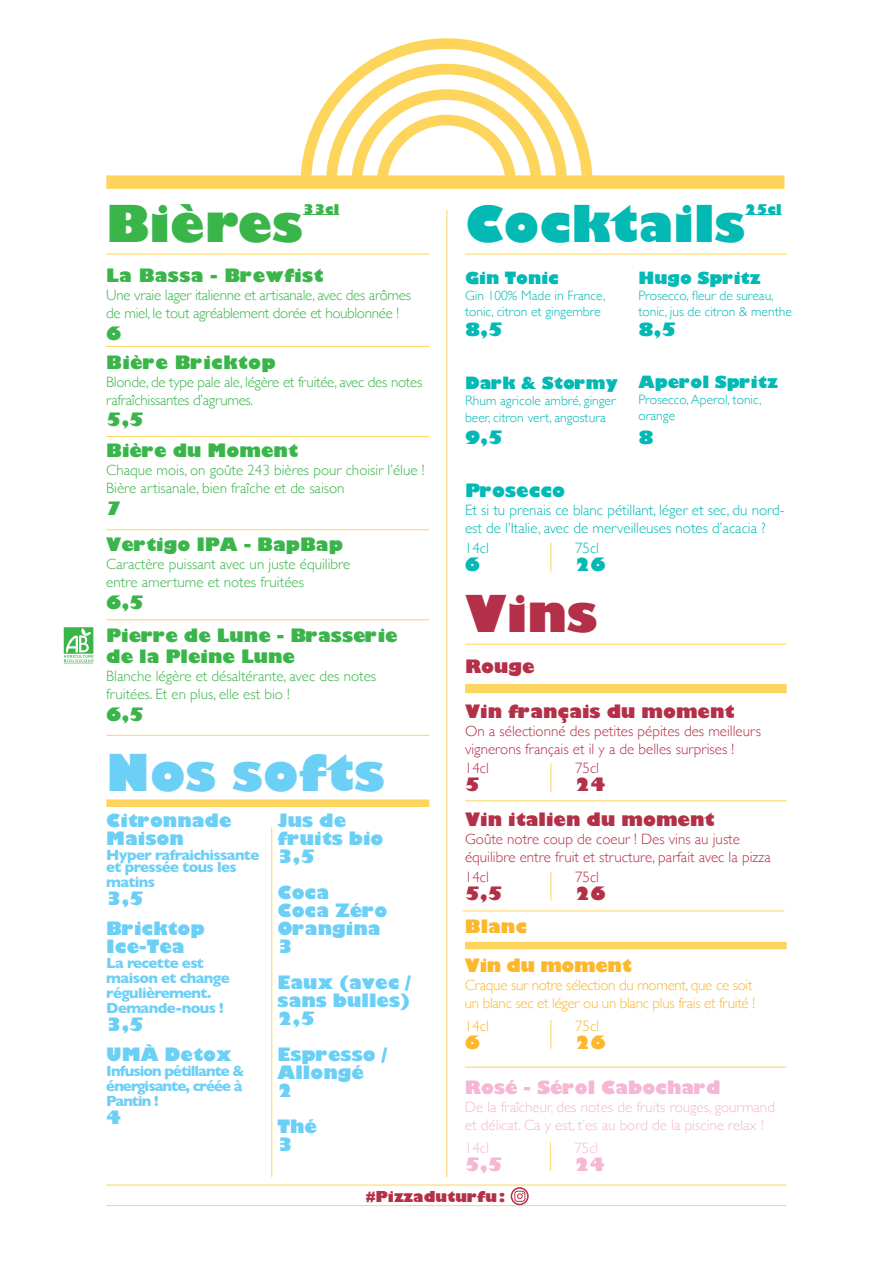
<style>
.page{position:relative;width:893px;height:1263px;background:#fff}
.page>*{position:absolute;margin:0;border:0;box-sizing:border-box;transform-origin:0 0}
.t1{font:800 49.5px "Gill Sans";color:#03b9b4}
.t2{font:800 49.5px "Gill Sans";color:#6bcff6}
.t3{font:800 49.5px "Gill Sans";color:#3ab54a}
.t4{font:800 49.5px "Gill Sans";color:#b43048}
.t5{font:800 18px/18px "Gill Sans";color:#6bcff6}
.t6{font:800 18px/21.6px "Gill Sans";color:#3ab54a}
.t7{font:800 18px "Gill Sans";color:#b43048}
.t8{font:800 18px "Gill Sans";letter-spacing:.02em;color:#3ab54a}
.t9{font:800 18px "Gill Sans";color:#f6b7d4}
.t10{font:800 18px "Gill Sans";color:#03b9b4}
.t11{font:800 18px "Gill Sans";letter-spacing:-.02em;color:#fcb72b}
.t12{font:800 16.5px "Gill Sans";color:#03b9b4}
.t13{font:300 15px/18px "Gill Sans";color:#3ab54a}
.t14{font:300 15px/18px "Gill Sans";color:#b43048}
.t15{font:300 15px/18px "Gill Sans";letter-spacing:-.02em;color:#3ab54a}
.t16{font:300 15px/18px "Gill Sans";color:#03b9b4}
.t17{font:300 15px "Gill Sans";color:#f6b7d4}
.t18{font:700 15px/12px "Gill Sans";letter-spacing:-.04em;color:#6bcff6}
.t19{font:300 15px "Gill Sans";letter-spacing:-.02em;color:#fcb72b}
.t20{font:700 15px/15px "Gill Sans";letter-spacing:-.06em;color:#6bcff6}
.t21{font:800 14.7px "Gill Sans";color:#b43048}
.t22{font:300 13.5px/16.2px "Gill Sans";color:#03b9b4}
.t23{font:800 13.05px "Gill Sans";color:#3ab54a}
.t24{font:800 13.05px "Gill Sans";color:#03b9b4}
</style>
<div class="page">
<svg style="left:300px;top:38px;width:293px;height:137px"></svg>
<div style="left:106px;top:175px;width:678px;height:14px;background:#fed55c"></div>
<hr style="left:446px;top:210px;width:1px;height:967px;background:#fed55c">
<hr style="left:303px;top:214px;width:36px;height:1px;background:#3ab54a">
<hr style="left:745px;top:214px;width:37px;height:1px;background:#03b9b4">
<hr style="left:106px;top:254px;width:323px;height:1px;background:#fed55c">
<hr style="left:106px;top:346px;width:323px;height:1px;background:#fed55c">
<hr style="left:106px;top:436px;width:323px;height:1px;background:#fed55c">
<hr style="left:106px;top:529px;width:323px;height:1px;background:#fed55c">
<hr style="left:106px;top:619px;width:323px;height:1px;background:#fed55c">
<hr style="left:271px;top:827px;width:1px;height:350px;background:#fed55c">
<hr style="left:106px;top:735px;width:323px;height:1px;background:#fed55c">
<hr style="left:465px;top:254px;width:322px;height:1px;background:#fed55c">
<hr style="left:465px;top:644px;width:322px;height:1px;background:#fed55c">
<div style="left:465px;top:684px;width:322px;height:9px;background:#fed55c"></div>
<div style="left:106px;top:799px;width:323px;height:8px;background:#fed55c"></div>
<hr style="left:463px;top:910px;width:321px;height:1px;background:#fed55c">
<hr style="left:465px;top:800px;width:322px;height:1px;background:#fed55c">
<div style="left:465px;top:942px;width:322px;height:7px;background:#fed55c"></div>
<hr style="left:465px;top:1067px;width:322px;height:1px;background:#fed55c">
<svg style="left:550px;top:1020px;width:1px;height:29px"></svg>
<svg style="left:550px;top:1142px;width:1px;height:29px"></svg>
<hr style="left:106px;top:1185px;width:681px;height:1px;background:#fed55c">
<hr style="left:106px;top:1205px;width:681px;height:1px;background:#fed55c">
<svg style="left:511px;top:1188px;width:17px;height:16px"></svg>
<div style="left:511px;top:1187px;width:18px;height:18px;border:2px solid #b43048;border-radius:50%"></div>
<svg style="left:514px;top:1191px;width:11px;height:11px"></svg>
<svg style="left:64px;top:627px;width:30px;height:37px"></svg>
<svg style="left:550px;top:763px;width:1px;height:29px"></svg>
<svg style="left:550px;top:543px;width:1px;height:29px"></svg>
<svg style="left:550px;top:872px;width:1px;height:29px"></svg>
<p class="t3" style="left:106px;top:185px;width:198px">Bières</p>
<p class="t23" style="left:303px;top:198px;width:38px">33cl</p>
<p class="t8" style="left:106px;top:261px;width:219px">La Bassa - Brewfist</p>
<p class="t15" style="left:106px;top:285px;width:306px">Une vraie lager italienne et artisanale, avec des arômes de miel, le tout agréablement dorée et houblonnée !</p>
<p class="t6" style="left:106px;top:322px;width:17px">6</p>
<p class="t8" style="left:106px;top:348px;width:171px">Bière Bricktop</p>
<p class="t15" style="left:106px;top:372px;width:318px">Blonde, de type pale ale, légère et fruitée, avec des notes rafraîchissantes d’agrumes.</p>
<p class="t6" style="left:106px;top:409px;width:40px">5,5</p>
<p class="t6" style="left:106px;top:439px;width:193px">Bière du Moment</p>
<p class="t13" style="left:106px;top:460px;width:320px">Chaque mois, on goûte 243 bières pour choisir l’élue !<br>Bière artisanale, bien fraîche et de saison</p>
<p class="t6" style="left:106px;top:497px;width:17px">7</p>
<p class="t6" style="left:106px;top:534px;width:238px">Vertigo IPA - BapBap</p>
<p class="t13" style="left:106px;top:555px;width:246px">Caractère puissant avec un juste équilibre</p>
<p class="t13" style="left:106px;top:573px;width:199px">entre amertume et notes fruitées</p>
<p class="t6" style="left:106px;top:591px;width:40px">6,5</p>
<p class="t6" style="left:106px;top:624px;width:293px">Pierre de Lune - Brasserie de la Pleine Lune</p>
<p class="t13" style="left:106px;top:667px;width:271px">Blanche légère et désaltérante, avec des notes</p>
<p class="t13" style="left:106px;top:685px;width:185px">fruitées. Et en plus, elle est bio !</p>
<p class="t6" style="left:106px;top:703px;width:40px">6,5</p>
<p class="t2" style="left:106px;top:734px;width:280px">Nos softs</p>
<p class="t5" style="left:106px;top:811px;width:127px">Citronnade<br>Maison</p>
<p class="t18" style="left:106px;top:848px;width:155px">Hyper rafraichissante et pressée tous les</p>
<p class="t18" style="left:106px;top:875px;width:50px">matins</p>
<p class="t5" style="left:106px;top:889px;width:40px">3,5</p>
<p class="t5" style="left:106px;top:919px;width:100px">Bricktop</p>
<p class="t5" style="left:106px;top:937px;width:80px">Ice-Tea</p>
<p class="t18" style="left:106px;top:956px;width:99px">La recette est</p>
<p class="t18" style="left:106px;top:971px;width:125px">maison et change</p>
<p class="t18" style="left:106px;top:986px;width:106px">régulièrement.</p>
<p class="t18" style="left:106px;top:1001px;width:119px">Demande-nous !</p>
<p class="t5" style="left:106px;top:1015px;width:40px">3,5</p>
<p class="t5" style="left:106px;top:1045px;width:127px">UMÀ Detox</p>
<p class="t20" style="left:106px;top:1063px;width:140px">Infusion pétillante &amp; énergisante, créée à<br>Pantin !</p>
<p class="t5" style="left:106px;top:1108px;width:17px">4</p>
<p class="t5" style="left:278px;top:811px;width:70px">Jus de</p>
<p class="t5" style="left:278px;top:829px;width:107px">fruits bio</p>
<p class="t5" style="left:278px;top:847px;width:40px">3,5</p>
<p class="t5" style="left:278px;top:883px;width:53px">Coca</p>
<p class="t5" style="left:278px;top:901px;width:111px">Coca Zéro</p>
<p class="t5" style="left:278px;top:919px;width:104px">Orangina</p>
<p class="t5" style="left:278px;top:937px;width:17px">3</p>
<p class="t5" style="left:278px;top:973px;width:134px">Eaux (avec / sans bulles)</p>
<p class="t5" style="left:278px;top:1009px;width:40px">2,5</p>
<p class="t5" style="left:278px;top:1045px;width:111px">Espresso /</p>
<p class="t5" style="left:278px;top:1063px;width:88px">Allongé</p>
<p class="t5" style="left:278px;top:1081px;width:17px">2</p>
<p class="t5" style="left:278px;top:1117px;width:41px">Thé</p>
<p class="t5" style="left:278px;top:1135px;width:17px">3</p>
<p class="t1" style="left:465px;top:185px;width:282px">Cocktails</p>
<p class="t24" style="left:745px;top:198px;width:38px">25cl</p>
<p class="t12" style="left:465px;top:265px;width:96px">Gin Tonic</p>
<p class="t22" style="left:465px;top:287px;width:142px">Gin 100% Made in France, tonic, citron et gingembre</p>
<p class="t12" style="left:638px;top:265px;width:124px">Hugo Spritz</p>
<p class="t22" style="left:638px;top:287px;width:155px">Prosecco, fleur de sureau, tonic, jus de citron &amp; menthe</p>
<p class="t10" style="left:465px;top:316px;width:40px">8,5</p>
<p class="t10" style="left:638px;top:316px;width:40px">8,5</p>
<p class="t12" style="left:465px;top:370px;width:154px">Dark &amp; Stormy</p>
<p class="t22" style="left:465px;top:392px;width:152px">Rhum agricole ambré, ginger beer, citron vert, angostura</p>
<p class="t12" style="left:638px;top:369px;width:141px">Aperol Spritz</p>
<p class="t22" style="left:638px;top:391px;width:125px">Prosecco, Aperol, tonic, orange</p>
<p class="t10" style="left:465px;top:424px;width:40px">9,5</p>
<p class="t10" style="left:638px;top:424px;width:17px">8</p>
<p class="t10" style="left:465px;top:476px;width:102px">Prosecco</p>
<p class="t16" style="left:465px;top:501px;width:321px">Et si tu prenais ce blanc pétillant, léger et sec, du nord&shy;est de l’Italie, avec de merveilleuses notes d’acacia ?</p>
<p class="t16" style="left:465px;top:538px;width:26px">14cl</p>
<p class="t10" style="left:465px;top:550px;width:17px">6</p>
<p class="t16" style="left:575px;top:538px;width:26px">75cl</p>
<p class="t10" style="left:575px;top:550px;width:32px">26</p>
<p class="t4" style="left:465px;top:575px;width:134px">Vins</p>
<p class="t7" style="left:465px;top:652px;width:71px">Rouge</p>
<p class="t7" style="left:465px;top:697px;width:271px">Vin français du moment</p>
<p class="t14" style="left:465px;top:721px;width:297px">On a sélectionné des petites pépites des meilleurs vignerons français et il y a de belles surprises !</p>
<p class="t14" style="left:465px;top:759px;width:26px">14cl</p>
<p class="t7" style="left:465px;top:771px;width:17px">5</p>
<p class="t14" style="left:575px;top:759px;width:26px">75cl</p>
<p class="t7" style="left:575px;top:771px;width:32px">24</p>
<p class="t7" style="left:465px;top:805px;width:251px">Vin italien du moment</p>
<p class="t14" style="left:465px;top:829px;width:276px">Goûte notre coup de coeur ! Des vins au juste</p>
<p class="t14" style="left:465px;top:847px;width:307px">équilibre entre fruit et structure, parfait avec la pizza</p>
<p class="t14" style="left:465px;top:867px;width:26px">14cl</p>
<p class="t7" style="left:465px;top:879px;width:40px">5,5</p>
<p class="t14" style="left:575px;top:867px;width:26px">75cl</p>
<p class="t7" style="left:575px;top:879px;width:32px">26</p>
<p class="t11" style="left:465px;top:912px;width:64px">Blanc</p>
<p class="t11" style="left:465px;top:951px;width:168px">Vin du moment</p>
<p class="t19" style="left:465px;top:973px;width:289px">Craque sur notre sélection du moment, que ce soit</p>
<p class="t19" style="left:465px;top:991px;width:292px">un blanc sec et léger ou un blanc plus frais et fruité !</p>
<p class="t19" style="left:465px;top:1014px;width:26px">14cl</p>
<p class="t11" style="left:465px;top:1028px;width:17px">6</p>
<p class="t19" style="left:575px;top:1014px;width:26px">75cl</p>
<p class="t11" style="left:575px;top:1028px;width:32px">26</p>
<p class="t9" style="left:465px;top:1073px;width:257px">Rosé - Sérol Cabochard</p>
<p class="t17" style="left:465px;top:1095px;width:312px">De la fraîcheur, des notes de fruits rouges, gourmand</p>
<p class="t17" style="left:465px;top:1113px;width:300px">et délicat. Ca y est, t’es au bord de la piscine relax !</p>
<p class="t17" style="left:465px;top:1136px;width:26px">14cl</p>
<p class="t9" style="left:465px;top:1150px;width:40px">5,5</p>
<p class="t17" style="left:574px;top:1136px;width:26px">75cl</p>
<p class="t9" style="left:574px;top:1150px;width:32px">24</p>
<p class="t21" style="left:366px;top:1185px;width:141px">#Pizzaduturfu:</p>
</div>
